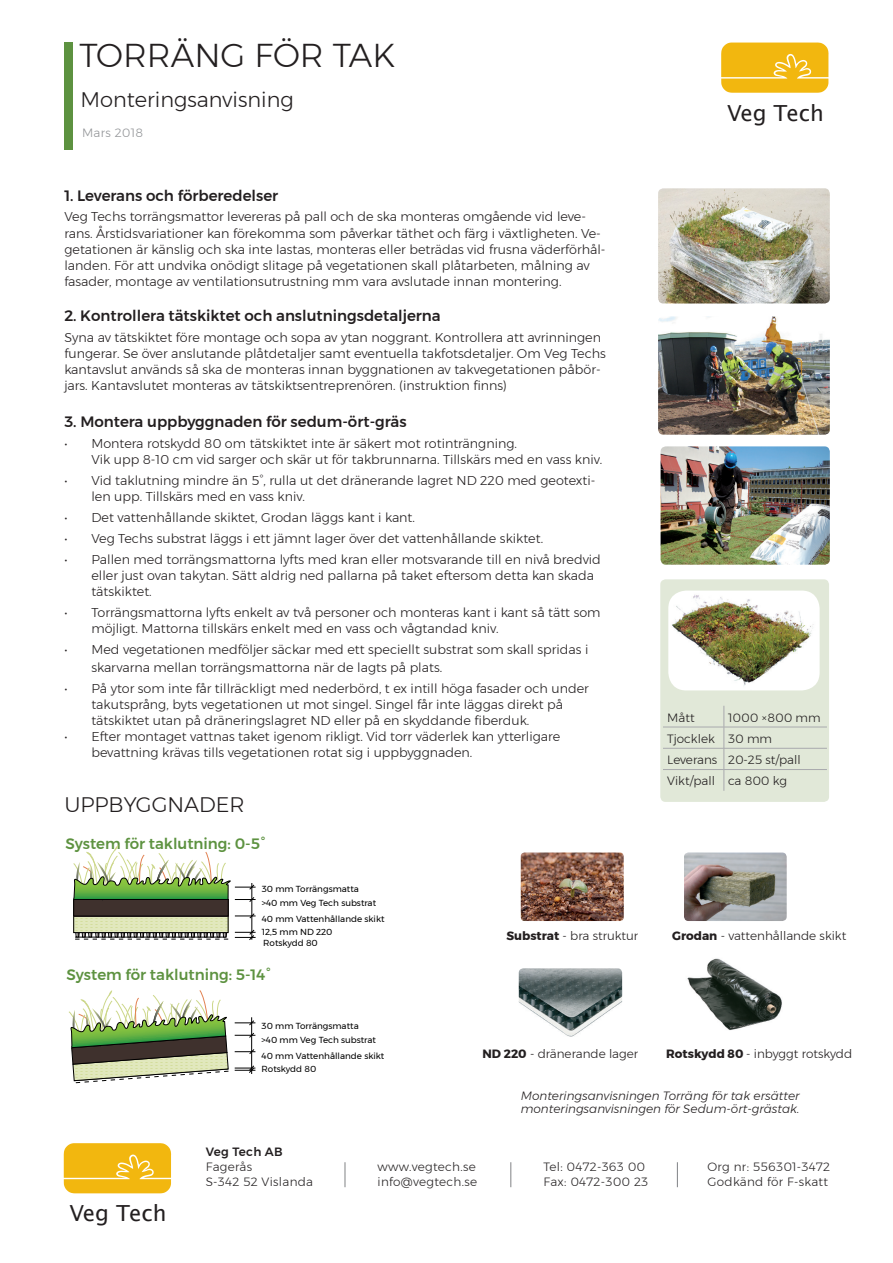
<style>
.page{position:relative;width:893px;height:1263px;background:#fff}
.page>*{position:absolute;margin:0;border:0;box-sizing:border-box;transform-origin:0 0}
.Rubrik_huvud{font:300 33px "Montserrat";color:#231f20}
.t1{font:22.2px "Lucida Sans";color:#231f20}
.Rubrik_lit{font:300 21px "Montserrat";color:#231f20}
.Bröd_bold{font:500 15px "Montserrat";color:#231f20}
.Bröd_bold-2{font:500 15px "Montserrat";color:#5d9240}
.Brödtext{font:300 12.75px/16px "Montserrat";color:#231f20}
.Bildtext{font:300 12px "Montserrat";color:#231f20}
.t2{font:300 12px/15px "Montserrat";letter-spacing:.025em;color:#282526}
.Bildtext-2{font:italic 300 12px/13.5px "Montserrat";color:#231f20}
.t3{font:500 12px "Montserrat";letter-spacing:.025em;color:#231f20}
.Rubrik_lit-2{font:300 12px "Montserrat";letter-spacing:.025em;color:#939598}
.t4{font:8.7px/14.2px "Montserrat";color:#010000}
.s1{font-weight:700}
</style>
<div class="page">
<svg style="left:345px;top:1162px;width:1px;height:25px"></svg>
<svg style="left:510px;top:1162px;width:1px;height:25px"></svg>
<svg style="left:677px;top:1162px;width:1px;height:25px"></svg>
<svg style="left:721px;top:43px;width:107px;height:50px;background:#f3bc22"></svg>
<svg style="left:64px;top:1143px;width:107px;height:50px;background:#f2bc21"></svg>
<div style="left:64px;top:43px;width:8px;height:107px;background:#5d9240"></div>
<div style="left:660px;top:579px;width:169px;height:223px;background:#e1e8d8;border-radius:5px"></div>
<img style="left:684px;top:852px;width:103px;height:69px">
<img style="left:519px;top:968px;width:103px;height:69px">
<img style="left:661px;top:446px;width:169px;height:119px">
<img style="left:658px;top:316px;width:172px;height:119px">
<img style="left:668px;top:590px;width:152px;height:100px">
<img style="left:687px;top:958px;width:95px;height:72px">
<img style="left:521px;top:852px;width:103px;height:69px">
<hr style="left:663px;top:727px;width:61px;height:1px;background:#a8a9ad">
<hr style="left:724px;top:727px;width:103px;height:1px;background:#a8a9ad">
<hr style="left:663px;top:748px;width:61px;height:1px;background:#a8a9ad">
<hr style="left:724px;top:748px;width:103px;height:1px;background:#a8a9ad">
<hr style="left:663px;top:769px;width:61px;height:1px;background:#a8a9ad">
<hr style="left:724px;top:769px;width:103px;height:1px;background:#a8a9ad">
<svg style="left:724px;top:706px;width:1px;height:85px"></svg>
<img style="left:658px;top:188px;width:172px;height:115px">
<hr style="left:252px;top:883px;width:1px;height:57px;background:#010000">
<svg style="left:235px;top:913px;width:21px;height:5px"></svg>
<svg style="left:75px;top:930px;width:181px;height:10px"></svg>
<svg style="left:75px;top:918px;width:151px;height:13px;background:#dee6b7"></svg>
<div style="left:73px;top:916px;width:155px;height:17px;border:1px solid #010000"></div>
<div style="left:74px;top:899px;width:154px;height:17px;background:#3f312d"></div>
<div style="left:73px;top:899px;width:155px;height:17px;border:1px solid #010000"></div>
<svg style="left:73px;top:845px;width:183px;height:57px"></svg>
<svg style="left:68px;top:990px;width:187px;height:93px"></svg>
<p class="Rubrik_huvud" style="left:80px;top:31px;width:317px">TORRÄNG FÖR TAK</p>
<p class="Rubrik_lit" style="left:81px;top:84px;width:215px">Monteringsanvisning</p>
<p class="Rubrik_lit-2" style="left:82px;top:124px;width:63px">Mars 2018</p>
<p class="Bröd_bold" style="left:64px;top:184px;width:215px">1. Leverans och förberedelser</p>
<p class="Brödtext" style="left:64px;top:209px;width:543px">Veg Techs torrängsmattor levereras på pall och de ska monteras omgående vid leve&shy;rans. Årstidsvariationer kan förekomma som påverkar täthet och färg i växtligheten. Ve&shy;getationen är känslig och ska inte lastas, monteras eller beträdas vid frusna väderförhål&shy;landen. För att undvika onödigt slitage på vegetationen skall plåtarbeten, målning av fasader, montage av ventilationsutrustning mm vara avslutade innan montering.</p>
<p class="Bröd_bold" style="left:64px;top:304px;width:378px">2. Kontrollera tätskiktet och anslutningsdetaljerna</p>
<p class="Brödtext" style="left:64px;top:329px;width:543px">Syna av tätskiktet före montage och sopa av ytan noggrant. Kontrollera att avrinningen fungerar. Se över anslutande plåtdetaljer samt eventuella takfotsdetaljer. Om Veg Techs kantavslut används så ska de monteras innan byggnationen av takvegetationen påbör&shy;jars. Kantavslutet monteras av tätskiktsentreprenören. (instruktion finns)</p>
<p class="Bröd_bold" style="left:64px;top:410px;width:344px">3. Montera uppbyggnaden för sedum-ört-gräs</p>
<p class="Brödtext" style="left:91px;top:435px;width:512px;text-indent:-27px">• Montera rotskydd 80 om tätskiktet inte är säkert mot rotinträngning.<br>Vik upp 8-10 cm vid sarger och skär ut för takbrunnarna. Tillskärs med en vass kniv.</p>
<p class="Brödtext" style="left:91px;top:472px;width:505px;text-indent:-27px">• Vid taklutning mindre än 5°, rulla ut det dränerande lagret ND 220 med geotexti&shy;len upp. Tillskärs med en vass kniv.</p>
<p class="Brödtext" style="left:64px;top:509px;width:352px">• Det vattenhållande skiktet, Grodan läggs kant i kant.</p>
<p class="Brödtext" style="left:64px;top:530px;width:480px">• Veg Techs substrat läggs i ett jämnt lager över det vattenhållande skiktet.</p>
<p class="Brödtext" style="left:91px;top:551px;width:511px;text-indent:-27px">• Pallen med torrängsmattorna lyfts med kran eller motsvarande till en nivå bredvid eller just ovan takytan. Sätt aldrig ned pallarna på taket eftersom detta kan skada tätskiktet.</p>
<p class="Brödtext" style="left:91px;top:604px;width:511px;text-indent:-27px">• Torrängsmattorna lyfts enkelt av två personer och monteras kant i kant så tätt som möjligt. Mattorna tillskärs enkelt med en vass och vågtandad kniv.</p>
<p class="Brödtext" style="left:91px;top:640px;width:498px;line-height:18px;text-indent:-27px">• Med vegetationen medföljer säckar med ett speciellt substrat som skall spridas i skarvarna mellan torrängsmattorna när de lagts på plats.</p>
<p class="Brödtext" style="left:91px;top:680px;width:499px;text-indent:-27px">• På ytor som inte får tillräckligt med nederbörd, t ex intill höga fasader och under takutsprång, byts vegetationen ut mot singel. Singel får inte läggas direkt på tätskiktet utan på dräneringslagret ND eller på en skyddande fiberduk.</p>
<p class="Brödtext" style="left:91px;top:728px;width:470px;text-indent:-27px">• Efter montaget vattnas taket igenom rikligt. Vid torr väderlek kan ytterligare bevattning krävas tills vegetationen rotat sig i uppbyggnaden.</p>
<p class="Rubrik_lit" style="left:64px;top:788px;width:182px">UPPBYGGNADER</p>
<p class="Bröd_bold-2" style="left:65px;top:832px;width:202px">System för taklutning: 0-5°</p>
<p class="t4" style="left:262px;top:882px;width:116px">30 mm Torrängsmatta &gt;40 mm Veg Tech substrat</p>
<p class="t4" style="left:262px;top:911px;width:124px">40 mm Vattenhållande skikt</p>
<p class="t4" style="left:262px;top:924px;width:72px">12,5 mm ND 220</p>
<p class="t4" style="left:263px;top:936px;width:56px">Rotskydd 80</p>
<p class="Bröd_bold-2" style="left:66px;top:963px;width:206px">System för taklutning: 5-14°</p>
<p class="t4" style="left:262px;top:1019px;width:116px">30 mm Torrängsmatta &gt;40 mm Veg Tech substrat</p>
<p class="t4" style="left:262px;top:1049px;width:124px">40 mm Vattenhållande skikt</p>
<p class="t4" style="left:262px;top:1061px;width:56px">Rotskydd 80</p>
<p class="Bildtext" style="left:506px;top:927px;width:133px"><span class="s1">Substrat</span> - bra struktur</p>
<p class="Bildtext" style="left:482px;top:1045px;width:157px"><span class="s1">ND 220</span> - dränerande lager</p>
<h2 class="t1" style="left:727px;top:100px;width:98px">Veg Tech</h2>
<p class="Bildtext" style="left:667px;top:708px;width:29px">Mått</p>
<p class="Bildtext" style="left:728px;top:708px;width:94px">1000 ×800 mm</p>
<p class="Bildtext" style="left:667px;top:730px;width:49px">Tjocklek</p>
<p class="Bildtext" style="left:728px;top:730px;width:45px">30 mm</p>
<p class="Bildtext" style="left:667px;top:751px;width:51px">Leverans</p>
<p class="Bildtext" style="left:728px;top:751px;width:74px">20-25 st/pall</p>
<p class="Bildtext" style="left:667px;top:772px;width:49px">Vikt/pall</p>
<p class="Bildtext" style="left:728px;top:772px;width:60px">ca 800 kg</p>
<p class="Bildtext" style="left:672px;top:927px;width:176px"><span class="s1">Grodan</span> - vattenhållande skikt</p>
<p class="Bildtext" style="left:666px;top:1044px;width:187px"><span class="s1">Rotskydd 80</span> - inbyggt rotskydd</p>
<p class="Bildtext-2" style="left:521px;top:1089px;width:280px">Monteringsanvisningen Torräng för tak ersätter monteringsanvisningen för Sedum-ört-grästak.</p>
<h2 class="t1" style="left:70px;top:1201px;width:98px">Veg Tech</h2>
<p class="t3" style="left:206px;top:1143px;width:79px">Veg Tech AB</p>
<p class="t2" style="left:206px;top:1159px;width:109px">Fagerås<br>S-342 52 Vislanda</p>
<p class="t2" style="left:378px;top:1159px;width:101px">www.vegtech.se info@vegtech.se</p>
<p class="t2" style="left:543px;top:1159px;width:106px">Tel: 0472-363 00<br>Fax: 0472-300 23</p>
<p class="t2" style="left:707px;top:1159px;width:124px">Org nr: 556301-3472<br>Godkänd för F-skatt</p>
</div>
